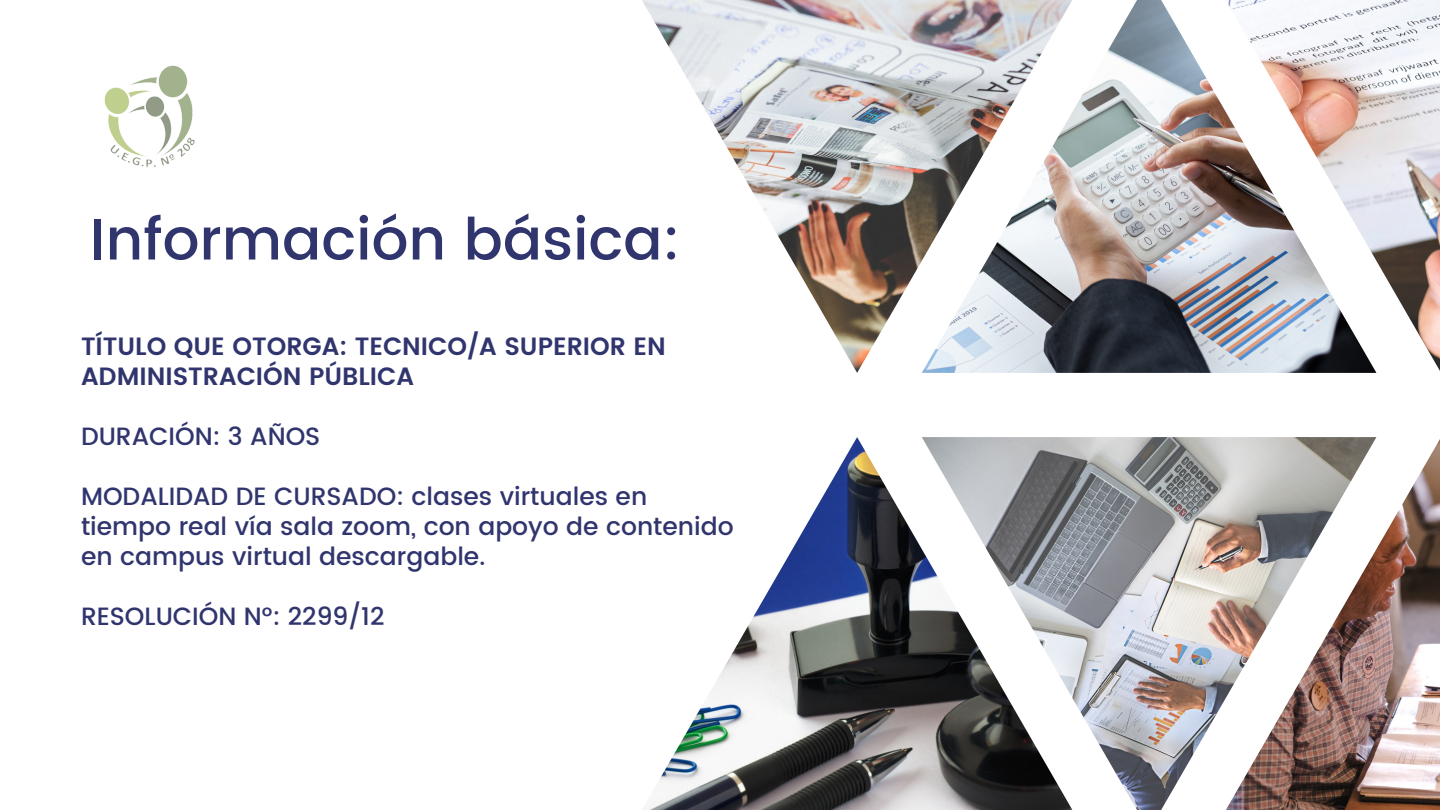
<style>
.page{position:relative;width:1440px;height:810px;background:#fff}
.page>*{position:absolute;margin:0;border:0;box-sizing:border-box;transform-origin:0 0}
.t1{font:500 58px "Poppins";color:#31356e}
.t2{font:500 25px/30px "Poppins";color:#31356e}
.t3{font:600 25px/30px "Poppins";color:#31356e}
</style>
<div class="page">
<img style="left:1376px;top:0;width:64px;height:373px">
<img style="left:1376px;top:437px;width:64px;height:373px">
<img style="left:1084px;top:0;width:292px;height:373px">
<img style="left:1084px;top:437px;width:292px;height:373px">
<img style="left:642px;top:0;width:442px;height:373px">
<img style="left:647px;top:437px;width:437px;height:373px">
<img style="left:104px;top:65px;width:91px;height:102px">
<h1 class="t1" style="left:90px;top:206px;width:592px">Información básica:</h1>
<p class="t3" style="left:81px;top:332px;width:586px">TÍTULO QUE OTORGA: TECNICO/A SUPERIOR EN<br>ADMINISTRACIÓN PÚBLICA</p>
<p class="t2" style="left:81px;top:422px;width:241px">DURACIÓN: 3 AÑOS</p>
<p class="t2" style="left:81px;top:482px;width:654px">MODALIDAD DE CURSADO: clases virtuales en tiempo real vía sala zoom, con apoyo de contenido en campus virtual descargable.</p>
<p class="t2" style="left:81px;top:602px;width:305px">RESOLUCIÓN N°: 2299/12</p>
</div>
